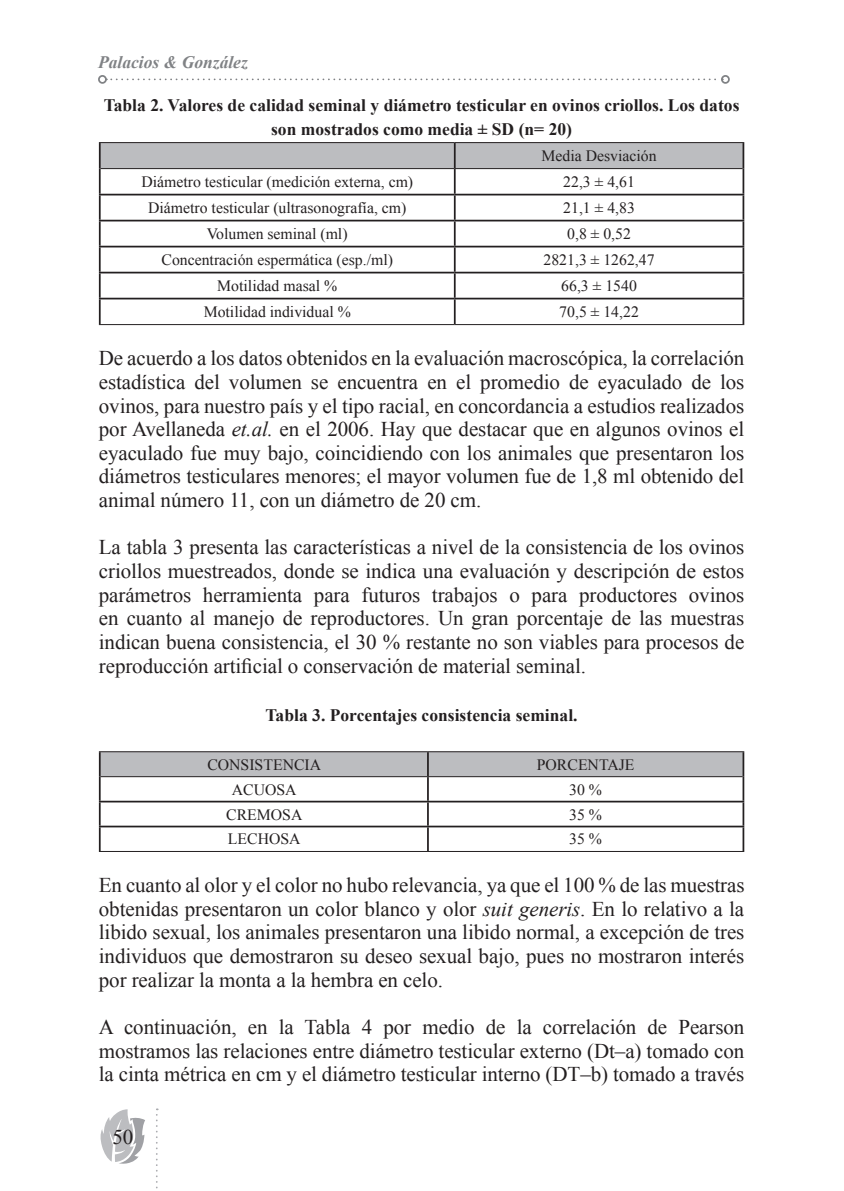
<style>
.page{position:relative;width:844px;height:1191px;background:#fff}
.page>*{position:absolute;margin:0;border:0;box-sizing:border-box;transform-origin:0 0}
.Párrafo{font:21px/23.6px "Times New Roman";letter-spacing:-.005em;color:#231f20;text-align:justify}
.Fuente{font:700 17.5px/24.5px "Times New Roman";color:#231f20;text-align:center}
.t1{font:italic 700 17.5px "Times New Roman";color:#808285}
.Párrafo-2{font:15.75px "Times New Roman";color:#231f20}
.s1{font-style:italic}
</style>
<div class="page">
<svg style="left:100px;top:1109px;width:45px;height:55px"></svg>
<svg style="left:107px;top:78px;width:609px;height:2px"></svg>
<div style="left:98px;top:75px;width:9px;height:9px;border:2px solid #808285;border-radius:50%"></div>
<div style="left:720px;top:75px;width:9px;height:9px;border:2px solid #808285;border-radius:50%"></div>
<svg style="left:156px;top:1108px;width:2px;height:81px"></svg>
<hr style="left:99px;top:143px;width:2px;height:26px;background:#231f20">
<hr style="left:742px;top:143px;width:2px;height:26px;background:#231f20">
<hr style="left:99px;top:169px;width:2px;height:25px;background:#231f20">
<hr style="left:742px;top:169px;width:2px;height:25px;background:#231f20">
<hr style="left:99px;top:194px;width:355px;height:1px;background:#231f20">
<hr style="left:99px;top:195px;width:2px;height:25px;background:#231f20">
<hr style="left:454px;top:194px;width:290px;height:1px;background:#231f20">
<hr style="left:742px;top:195px;width:2px;height:25px;background:#231f20">
<hr style="left:99px;top:220px;width:355px;height:1px;background:#231f20">
<hr style="left:99px;top:221px;width:2px;height:25px;background:#231f20">
<hr style="left:454px;top:220px;width:290px;height:1px;background:#231f20">
<hr style="left:742px;top:221px;width:2px;height:25px;background:#231f20">
<hr style="left:99px;top:246px;width:355px;height:1px;background:#231f20">
<hr style="left:99px;top:247px;width:2px;height:25px;background:#231f20">
<hr style="left:454px;top:246px;width:290px;height:1px;background:#231f20">
<hr style="left:742px;top:247px;width:2px;height:25px;background:#231f20">
<hr style="left:99px;top:272px;width:355px;height:1px;background:#231f20">
<hr style="left:99px;top:273px;width:2px;height:25px;background:#231f20">
<hr style="left:454px;top:272px;width:290px;height:1px;background:#231f20">
<hr style="left:742px;top:273px;width:2px;height:25px;background:#231f20">
<hr style="left:99px;top:298px;width:355px;height:1px;background:#231f20">
<hr style="left:99px;top:299px;width:2px;height:25px;background:#231f20">
<hr style="left:454px;top:298px;width:290px;height:1px;background:#231f20">
<svg style="left:100px;top:143px;width:643px;height:181px"></svg>
<hr style="left:742px;top:299px;width:2px;height:25px;background:#231f20">
<hr style="left:99px;top:324px;width:355px;height:1px;background:#231f20">
<hr style="left:454px;top:324px;width:290px;height:1px;background:#231f20">
<hr style="left:99px;top:142px;width:355px;height:1px;background:#231f20">
<hr style="left:454px;top:142px;width:290px;height:1px;background:#231f20">
<hr style="left:101px;top:168px;width:353px;height:1px;background:#231f20">
<hr style="left:454px;top:168px;width:288px;height:1px;background:#231f20">
<hr style="left:99px;top:752px;width:2px;height:24px;background:#231f20">
<hr style="left:742px;top:752px;width:2px;height:24px;background:#231f20">
<hr style="left:99px;top:776px;width:2px;height:24px;background:#231f20">
<hr style="left:742px;top:776px;width:2px;height:24px;background:#231f20">
<hr style="left:99px;top:800px;width:329px;height:2px;background:#231f20">
<hr style="left:99px;top:802px;width:2px;height:23px;background:#231f20">
<hr style="left:428px;top:800px;width:316px;height:2px;background:#231f20">
<hr style="left:742px;top:802px;width:2px;height:23px;background:#231f20">
<hr style="left:99px;top:825px;width:329px;height:2px;background:#231f20">
<hr style="left:99px;top:827px;width:2px;height:24px;background:#231f20">
<hr style="left:428px;top:825px;width:316px;height:2px;background:#231f20">
<svg style="left:100px;top:752px;width:643px;height:99px"></svg>
<hr style="left:742px;top:827px;width:2px;height:24px;background:#231f20">
<hr style="left:99px;top:851px;width:329px;height:1px;background:#231f20">
<hr style="left:428px;top:851px;width:316px;height:1px;background:#231f20">
<hr style="left:99px;top:751px;width:329px;height:1px;background:#231f20">
<hr style="left:428px;top:751px;width:316px;height:1px;background:#231f20">
<hr style="left:101px;top:776px;width:327px;height:1px;background:#231f20">
<hr style="left:428px;top:776px;width:314px;height:1px;background:#231f20">
<p class="t1" style="left:98px;top:49px;width:151px">Palacios &amp; González</p>
<p class="Fuente" style="left:104px;top:92px;width:637px">Tabla 2. Valores de calidad seminal y diámetro testicular en ovinos criollos. Los datos son mostrados como media ± SD (n= 20)</p>
<p class="Párrafo-2" style="left:541px;top:145px;width:117px">Media Desviación</p>
<p class="Párrafo-2" style="left:141px;top:171px;width:273px">Diámetro testicular (medición externa, cm)</p>
<p class="Párrafo-2" style="left:563px;top:171px;width:73px">22,3 ± 4,61</p>
<p class="Párrafo-2" style="left:148px;top:197px;width:260px">Diámetro testicular (ultrasonografía, cm)</p>
<p class="Párrafo-2" style="left:563px;top:197px;width:73px">21,1 ± 4,83</p>
<p class="Párrafo-2" style="left:207px;top:223px;width:142px">Volumen seminal (ml)</p>
<p class="Párrafo-2" style="left:567px;top:223px;width:65px">0,8 ± 0,52</p>
<p class="Párrafo-2" style="left:161px;top:249px;width:233px">Concentración espermática (esp./ml)</p>
<p class="Párrafo-2" style="left:543px;top:249px;width:113px">2821,3 ± 1262,47</p>
<p class="Párrafo-2" style="left:217px;top:275px;width:121px">Motilidad masal %</p>
<p class="Párrafo-2" style="left:561px;top:275px;width:77px">66,3 ± 1540</p>
<p class="Párrafo-2" style="left:204px;top:301px;width:149px">Motilidad individual %</p>
<p class="Párrafo-2" style="left:559px;top:301px;width:81px">70,5 ± 14,22</p>
<p class="Párrafo" style="left:99px;top:346px;width:647px">De acuerdo a los datos obtenidos en la evaluación macroscópica, la correlación estadística del volumen se encuentra en el promedio de eyaculado de los ovinos, para nuestro país y el tipo racial, en concordancia a estudios realizados por Avellaneda <span class="s1">et.al.</span> en el 2006. Hay que destacar que en algunos ovinos el eyaculado fue muy bajo, coincidiendo con los animales que presentaron los diámetros testiculares menores; el mayor volumen fue de 1,8 ml obtenido del animal número 11, con un diámetro de 20 cm.</p>
<p class="Párrafo" style="left:99px;top:535px;width:647px">La tabla 3 presenta las características a nivel de la consistencia de los ovinos criollos muestreados, donde se indica una evaluación y descripción de estos parámetros herramienta para futuros trabajos o para productores ovinos en cuanto al manejo de reproductores. Un gran porcentaje de las muestras indican buena consistencia, el 30 % restante no son viables para procesos de reproducción artificial o conservación de material seminal.</p>
<p class="Fuente" style="left:265px;top:702px;width:313px">Tabla 3. Porcentajes consistencia seminal.</p>
<p class="Párrafo-2" style="left:207px;top:754px;width:115px">CONSISTENCIA</p>
<p class="Párrafo-2" style="left:536px;top:754px;width:99px">PORCENTAJE</p>
<p class="Párrafo-2" style="left:232px;top:778px;width:66px">ACUOSA</p>
<p class="Párrafo-2" style="left:569px;top:778px;width:34px">30 %</p>
<p class="Párrafo-2" style="left:226px;top:803px;width:78px">CREMOSA</p>
<p class="Párrafo-2" style="left:569px;top:803px;width:34px">35 %</p>
<p class="Párrafo-2" style="left:228px;top:828px;width:74px">LECHOSA</p>
<p class="Párrafo-2" style="left:569px;top:828px;width:34px">35 %</p>
<p class="Párrafo" style="left:99px;top:873px;width:647px">En cuanto al olor y el color no hubo relevancia, ya que el 100 % de las muestras obtenidas presentaron un color blanco y olor <span class="s1">suit generis</span>. En lo relativo a la libido sexual, los animales presentaron una libido normal, a excepción de tres individuos que demostraron su deseo sexual bajo, pues no mostraron interés por realizar la monta a la hembra en celo.</p>
<p class="Párrafo" style="left:99px;top:1014px;width:646px">A continuación, en la Tabla 4 por medio de la correlación de Pearson mostramos las relaciones entre diámetro testicular externo (Dt–a) tomado con la cinta métrica en cm y el diámetro testicular interno (DT–b) tomado a través</p>
<p class="Párrafo" style="left:112px;top:1124px;width:22px">50</p>
</div>
